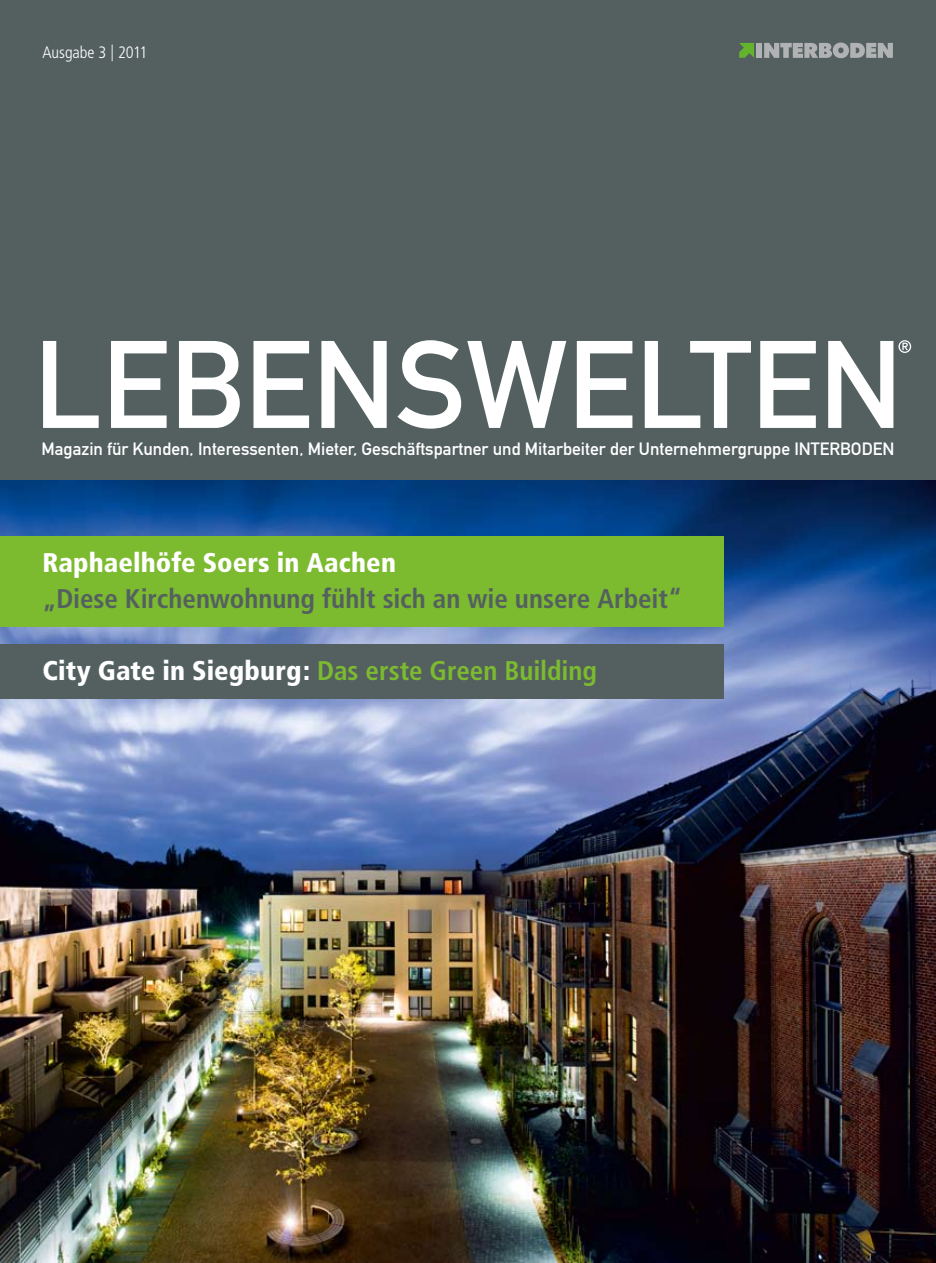
<style>
.page{position:relative;width:936px;height:1263px;background:#fff}
.page>*{position:absolute;margin:0;border:0;box-sizing:border-box;transform-origin:0 0}
.t1{font:700 condensed 27px "Frutiger";color:#546060}
.t2{font:700 condensed 27px "Frutiger";color:#7cba2f}
.t3{font:900 condensed 27px "Frutiger";letter-spacing:.005em;color:#fff}
.t4{font:17.55px "DIN Mittelschrift Alternate";color:#fff}
.t5{font:300 condensed 16.5px "Frutiger";letter-spacing:-.005em;color:#fff}
.s1{font-weight:900;color:#fff}
</style>
<div class="page">
<div style="left:0;top:0;width:935px;height:480px;background:#546060"></div>
<img style="left:0;top:480px;width:935px;height:783px">
<div style="left:0;top:536px;width:723px;height:90px;background:#7cba2f"></div>
<div style="left:0;top:644px;width:723px;height:54px;background:#546060"></div>
<svg style="left:43px;top:340px;width:850px;height:89px"></svg>
<div style="left:756px;top:43px;width:5px;height:15px;background:#b1b2b3"></div>
<svg style="left:764px;top:43px;width:128px;height:15px"></svg>
<svg style="left:739px;top:43px;width:15px;height:15px"></svg>
<svg style="left:898px;top:340px;width:13px;height:13px"></svg>
<p class="t5" style="left:43px;top:43px;width:106px">Ausgabe 3 | 2011</p>
<p class="t4" style="left:41px;top:438px;width:854px">Magazin für Kunden, Interessenten, Mieter, Geschäftspartner und Mitarbeiter der Unternehmergruppe Interboden</p>
<h1 class="t3" style="left:43px;top:547px;width:355px">Raphaelhöfe Soers in Aachen</h1>
<h1 class="t1" style="left:43px;top:583px;width:641px">„Diese Kirchenwohnung fühlt sich an wie unsere Arbeit“</h1>
<h1 class="t2" style="left:43px;top:655px;width:556px"><span class="s1">City Gate in Siegburg:</span> Das erste Green Building</h1>
</div>
